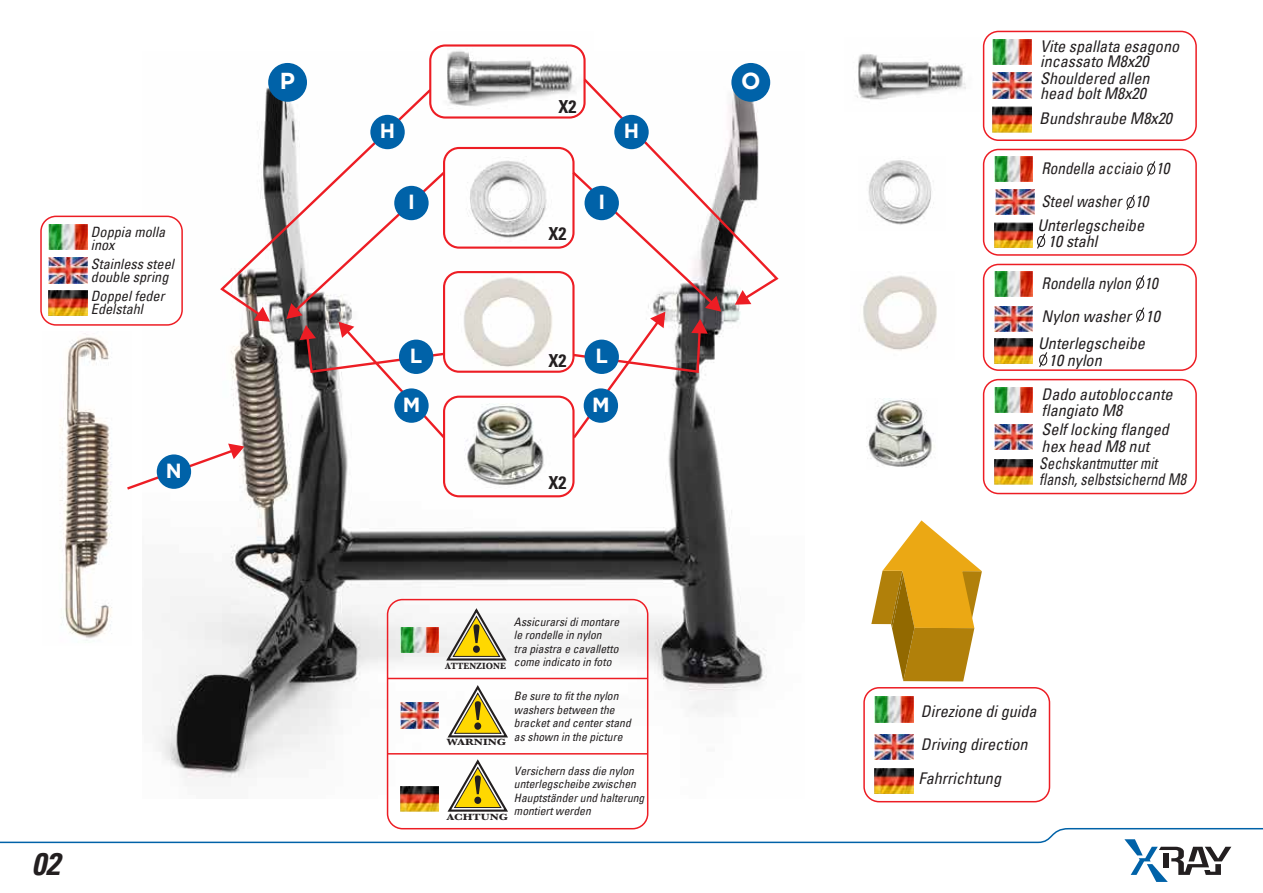
<style>
.page{position:relative;width:1263px;height:893px;background:#fff}
.page>*{position:absolute;margin:0;border:0;box-sizing:border-box;transform-origin:0 0}
.t1{font:italic 700 condensed 31.5px "Univers LT";color:#231f20}
.t2{font:700 23.1px "Gotham";color:#fff}
.t3{font:700 20.4px "Gotham";color:#fff}
.t4{font:700 condensed 18px "Univers LT";color:#231f20}
.t5{font:italic condensed 16.2px/16.5px "Univers LT";color:#231f20}
.t6{font:italic condensed 16.2px "Univers LT";color:#231f20;scale:.94 1}
.t7{font:italic condensed 16.2px/16.5px "Univers LT";color:#231f20;scale:.89 1}
.t8{font:italic condensed 14.25px/13.2px "Univers LT";color:#231f20}
.t9{font:italic condensed 11.7px/13.5px "Univers LT";color:#231f20}
.t10{font:700 9.3px "Baskerville";color:#231f20;scale:.94 1}
.t11{font:700 9.3px "Baskerville";color:#231f20;scale:1.25 1}
.t12{font:700 9.3px "Baskerville";color:#231f20;scale:1.24 1}
</style>
<div class="page">
<img style="left:142px;top:63px;width:628px;height:735px">
<img style="left:431px;top:47px;width:163px;height:73px">
<img style="left:856px;top:54px;width:110px;height:46px">
<div style="left:429px;top:44px;width:157px;height:75px;border:2px solid #ed1d24;border-radius:15px"></div>
<div style="left:983px;top:31px;width:214px;height:110px;border:2px solid #ed1d24;border-radius:15px"></div>
<img style="left:993px;top:40px;width:38px;height:25px">
<svg style="left:0;top:827px;width:1263px;height:55px"></svg>
<div style="left:1163px;top:853px;width:6px;height:14px;background:#231f20"></div>
<img style="left:448px;top:272px;width:124px;height:106px">
<img style="left:863px;top:275px;width:74px;height:76px">
<img style="left:60px;top:333px;width:52px;height:308px">
<img style="left:458px;top:157px;width:105px;height:89px">
<img style="left:868px;top:160px;width:66px;height:65px">
<img style="left:465px;top:403px;width:86px;height:85px">
<img style="left:867px;top:399px;width:67px;height:69px">
<svg style="left:220px;top:89px;width:211px;height:233px"></svg>
<div style="left:443px;top:271px;width:131px;height:102px;border:2px solid #ed1d24;border-radius:15px"></div>
<div style="left:443px;top:147px;width:131px;height:102px;border:2px solid #ed1d24;border-radius:15px"></div>
<div style="left:443px;top:396px;width:131px;height:101px;border:2px solid #ed1d24;border-radius:15px"></div>
<svg style="left:572px;top:79px;width:207px;height:359px"></svg>
<svg style="left:286px;top:172px;width:159px;height:266px"></svg>
<svg style="left:127px;top:444px;width:117px;height:46px"></svg>
<div style="left:983px;top:149px;width:214px;height:107px;border:2px solid #ed1d24;border-radius:15px"></div>
<img style="left:994px;top:156px;width:38px;height:26px">
<div style="left:983px;top:264px;width:214px;height:107px;border:2px solid #ed1d24;border-radius:15px"></div>
<img style="left:994px;top:272px;width:38px;height:25px">
<div style="left:983px;top:379px;width:214px;height:115px;border:2px solid #ed1d24;border-radius:15px"></div>
<img style="left:994px;top:387px;width:38px;height:25px">
<div style="left:41px;top:216px;width:141px;height:109px;background:#fff;border-radius:15px"></div>
<div style="left:40px;top:216px;width:143px;height:110px;border:2px solid #ed1d24;border-radius:15px"></div>
<div style="left:387px;top:599px;width:261px;height:230px;border:2px solid #ed1d24;border-radius:15px"></div>
<svg style="left:1147px;top:161px;width:9px;height:15px"></svg>
<svg style="left:1126px;top:194px;width:9px;height:16px"></svg>
<svg style="left:1136px;top:275px;width:9px;height:16px"></svg>
<svg style="left:1136px;top:307px;width:9px;height:16px"></svg>
<img style="left:49px;top:258px;width:38px;height:25px">
<img style="left:49px;top:291px;width:38px;height:25px">
<img style="left:993px;top:107px;width:38px;height:25px">
<img style="left:994px;top:223px;width:38px;height:25px">
<img style="left:994px;top:339px;width:38px;height:25px">
<img style="left:994px;top:459px;width:38px;height:25px">
<div style="left:157px;top:454px;width:34px;height:35px;background:#0062a8;border-radius:50%"></div>
<div style="left:614px;top:115px;width:35px;height:34px;background:#0062a8;border-radius:50%"></div>
<div style="left:370px;top:115px;width:35px;height:34px;background:#0062a8;border-radius:50%"></div>
<div style="left:584px;top:186px;width:35px;height:34px;background:#0062a8;border-radius:50%"></div>
<div style="left:394px;top:186px;width:35px;height:34px;background:#0062a8;border-radius:50%"></div>
<div style="left:584px;top:340px;width:35px;height:34px;background:#0062a8;border-radius:50%"></div>
<div style="left:399px;top:340px;width:34px;height:34px;background:#0062a8;border-radius:50%"></div>
<div style="left:584px;top:388px;width:34px;height:35px;background:#0062a8;border-radius:50%"></div>
<div style="left:394px;top:388px;width:35px;height:35px;background:#0062a8;border-radius:50%"></div>
<img style="left:49px;top:224px;width:38px;height:25px">
<svg style="left:446px;top:683px;width:64px;height:56px"></svg>
<img style="left:400px;top:703px;width:39px;height:25px">
<img style="left:993px;top:73px;width:38px;height:25px">
<img style="left:996px;top:190px;width:38px;height:25px">
<img style="left:994px;top:306px;width:38px;height:25px">
<img style="left:994px;top:425px;width:38px;height:25px">
<svg style="left:446px;top:757px;width:64px;height:55px"></svg>
<img style="left:400px;top:786px;width:39px;height:25px">
<svg style="left:445px;top:606px;width:63px;height:56px"></svg>
<img style="left:400px;top:627px;width:39px;height:25px">
<div style="left:731px;top:63px;width:39px;height:39px;background:#0062a8;border-radius:50%"></div>
<div style="left:268px;top:63px;width:39px;height:39px;background:#0062a8;border-radius:50%"></div>
<svg style="left:1037px;top:233px;width:9px;height:16px"></svg>
<div style="left:863px;top:687px;width:187px;height:115px;border:2px solid #ed1d24;border-radius:15px"></div>
<img style="left:875px;top:697px;width:38px;height:25px">
<img style="left:875px;top:769px;width:38px;height:25px">
<img style="left:875px;top:734px;width:38px;height:25px">
<svg style="left:1039px;top:352px;width:9px;height:15px"></svg>
<svg style="left:871px;top:520px;width:111px;height:161px"></svg>
<hr style="left:388px;top:753px;width:260px;height:1px;background:#ed1d24">
<hr style="left:388px;top:678px;width:260px;height:1px;background:#ed1d24">
<p class="t8" style="left:91px;top:225px;width:76px">Doppia molla inox</p>
<p class="t8" style="left:91px;top:257px;width:85px">Stainless steel double spring</p>
<p class="t8" style="left:91px;top:289px;width:75px">Doppel feder<br>Edelstahl</p>
<p class="t3" style="left:166px;top:459px;width:17px">N</p>
<h1 class="t1" style="left:32px;top:844px;width:29px">02</h1>
<h2 class="t2" style="left:280px;top:68px;width:17px">P</h2>
<h2 class="t2" style="left:741px;top:68px;width:21px">O</h2>
<p class="t4" style="left:559px;top:96px;width:19px">X2</p>
<p class="t3" style="left:380px;top:119px;width:17px">H</p>
<p class="t3" style="left:624px;top:119px;width:17px">H</p>
<p class="t3" style="left:408px;top:190px;width:8px">I</p>
<p class="t3" style="left:598px;top:190px;width:8px">I</p>
<p class="t4" style="left:548px;top:222px;width:19px">X2</p>
<p class="t3" style="left:410px;top:344px;width:14px">L</p>
<p class="t3" style="left:595px;top:344px;width:14px">L</p>
<p class="t3" style="left:403px;top:393px;width:19px">M</p>
<p class="t3" style="left:592px;top:393px;width:19px">M</p>
<p class="t4" style="left:548px;top:350px;width:19px">X2</p>
<p class="t4" style="left:548px;top:471px;width:19px">X2</p>
<p class="t10" style="left:445px;top:659px;width:66px">ATTENZIONE</p>
<p class="t9" style="left:514px;top:615px;width:107px">Assicurarsi di montare le rondelle in nylon<br>tra piastra e cavalletto come indicato in foto</p>
<p class="t11" style="left:447px;top:736px;width:49px">WARNING</p>
<p class="t9" style="left:514px;top:689px;width:118px">Be sure to fit the nylon washers between the bracket and center stand as shown in the picture</p>
<p class="t9" style="left:514px;top:764px;width:132px">Versichern dass die nylon unterlegscheibe zwischen<br>Hauptständer und halterung montiert werden</p>
<p class="t12" style="left:447px;top:810px;width:51px">ACHTUNG</p>
<p class="t5" style="left:1040px;top:39px;width:141px;line-height:15px">Vite spallata esagono incassato M8x20</p>
<p class="t5" style="left:1040px;top:71px;width:111px;line-height:15px">Shouldered allen head bolt M8x20</p>
<p class="t5" style="left:1039px;top:110px;width:134px">Bundshraube M8x20</p>
<p class="t6" style="left:1041px;top:158px;width:138px">Rondella acciaio 10</p>
<p class="t6" style="left:1041px;top:191px;width:115px">Steel washer 10</p>
<p class="t5" style="left:1048px;top:217px;width:97px;text-indent:-11px">Unterlegscheibe<br>10 stahl</p>
<p class="t6" style="left:1041px;top:273px;width:125px">Rondella nylon 10</p>
<p class="t5" style="left:1041px;top:307px;width:120px">Nylon washer 10</p>
<p class="t5" style="left:1049px;top:335px;width:97px;text-indent:-11px">Unterlegscheibe<br>10 nylon</p>
<p class="t5" style="left:1041px;top:386px;width:132px">Dado autobloccante flangiato M8</p>
<p class="t5" style="left:1041px;top:421px;width:129px">Self locking flanged hex head M8 nut</p>
<p class="t7" style="left:1039px;top:454px;width:166px">Sechskantmutter mit flansh, selbstsichernd M8</p>
<p class="t5" style="left:921px;top:703px;width:117px">Direzione di guida</p>
<p class="t5" style="left:921px;top:735px;width:108px">Driving direction</p>
<p class="t5" style="left:918px;top:770px;width:84px">Fahrrichtung</p>
</div>
